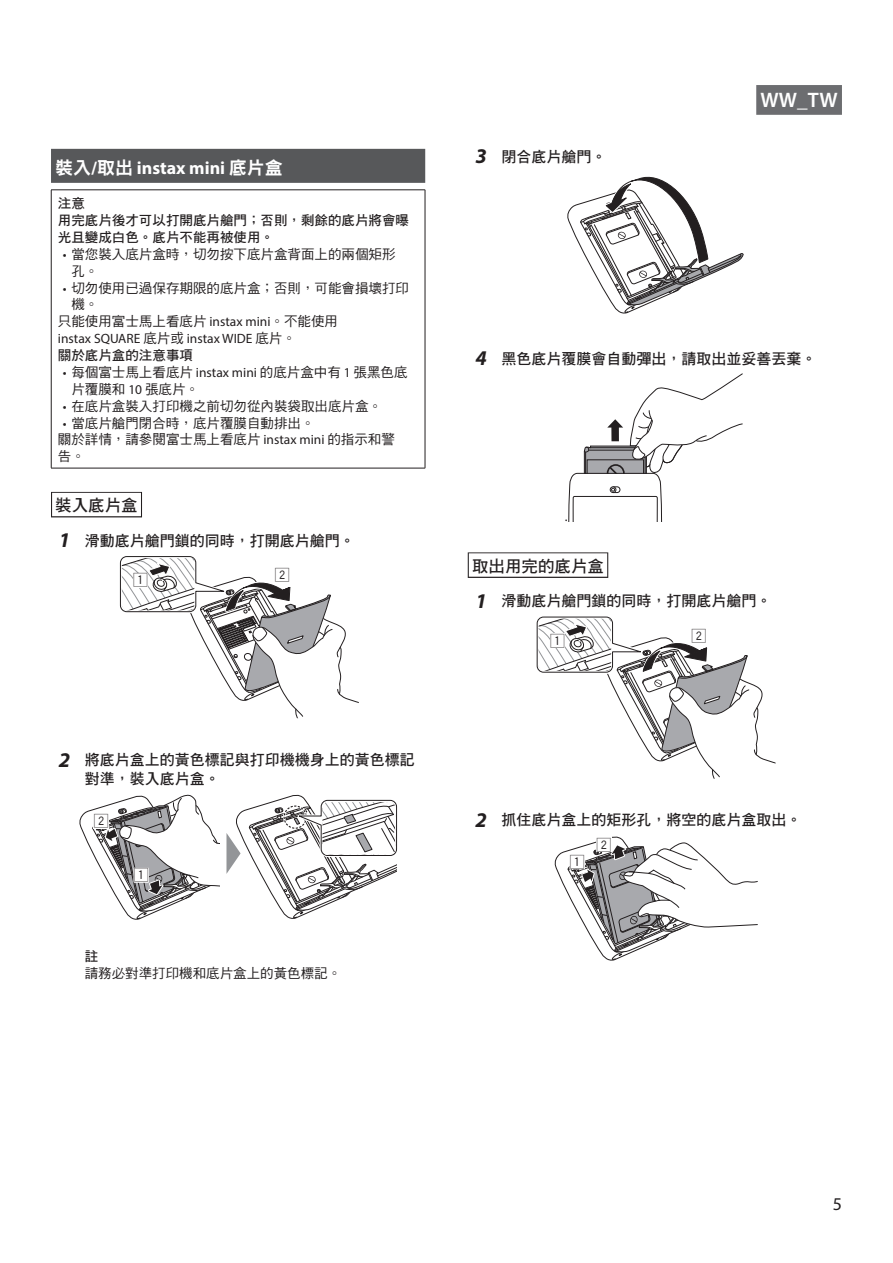
<style>
.page{position:relative;width:893px;height:1263px;background:#fff}
.page>*{position:absolute;margin:0;border:0;box-sizing:border-box;transform-origin:0 0}
.t1{font:600 21px "Myriad Pro";color:#fff}
.t2{font:700 18px "Myriad Pro";color:#fff}
.t3{font:18px "Myriad Pro";color:#231f20}
.t4{font:16.5px "DF Hei Std W7";color:#231f20}
.t5{font:15px/18.8px "DF Hei Std W7";color:#231f20}
.t6{font:15px "Akakusuji";color:#231f20}
.t7{font:13.5px/16.8px "DF Hei Std W5";color:#231f20}
.t8{font:13.5px/16.8px "DF Hei Std W7";color:#231f20}
.t9{font:13.5px "Myriad Pro";color:#231f20}
.s1{font-family:"DF Hei Std W9";font-weight:400}
.s2{font-family:"Myriad Pro"}
.s3{font-family:"DF Hei Std W5"}
.s4{font-family:"Myriad Pro";font-weight:700;font-style:italic;font-size:21px}
</style>
<div class="page">
<div style="left:756px;top:85px;width:86px;height:30px;background:#6c6d70"></div>
<div style="left:51px;top:149px;width:374px;height:34px;background:#57585a"></div>
<svg style="left:51px;top:492px;width:91px;height:25px"></svg>
<div style="left:52px;top:493px;width:89px;height:23px;background:#fff"></div>
<hr style="left:51px;top:190px;width:374px;height:1px;background:#231f20">
<hr style="left:51px;top:190px;width:1px;height:278px;background:#231f20">
<hr style="left:425px;top:190px;width:1px;height:278px;background:#231f20">
<hr style="left:51px;top:468px;width:374px;height:1px;background:#231f20">
<svg style="left:119px;top:556px;width:240px;height:162px"></svg>
<svg style="left:79px;top:794px;width:319px;height:126px"></svg>
<svg style="left:468px;top:552px;width:140px;height:26px"></svg>
<div style="left:469px;top:553px;width:138px;height:24px;background:#fff"></div>
<svg style="left:567px;top:176px;width:177px;height:138px"></svg>
<svg style="left:568px;top:373px;width:175px;height:148px"></svg>
<svg style="left:536px;top:616px;width:239px;height:163px"></svg>
<svg style="left:554px;top:836px;width:204px;height:125px"></svg>
<div style="left:570px;top:855px;width:14px;height:13px;background:#fff"></div>
<h2 class="t2" style="left:55px;top:156px;width:229px"><span class="s1">裝入</span>/<span class="s1">取出</span> instax mini <span class="s1">底片盒</span></h2>
<p class="t8" style="left:58px;top:195px;width:352px">注意<br>用完底片後才可以打開底片艙門；否則，剩餘的底片將會曝光且變成白色。底片不能再被使用。</p>
<p class="t7" style="left:71px;top:245px;width:325px;text-indent:-9px"><span class="s2">•</span> 當您裝入底片盒時，切勿按下底片盒背面上的兩個矩形孔。</p>
<p class="t7" style="left:63px;top:279px;width:348px"><span class="s2">•</span> 切勿使用已過保存期限的底片盒；否則，可能會損壞打印</p>
<p class="t7" style="left:71px;top:296px;width:28px">機。</p>
<p class="t7" style="left:58px;top:313px;width:282px">只能使用富士馬上看底片 <span class="s2">instax mini</span>。不能使用</p>
<p class="t9" style="left:58px;top:330px;width:239px">instax SQUARE <span class="s3">底片或</span> instax WIDE <span class="s3">底片。</span></p>
<p class="t8" style="left:58px;top:347px;width:136px">關於底片盒的注意事項</p>
<p class="t7" style="left:71px;top:363px;width:338px;text-indent:-9px"><span class="s2">•</span> 每個富士馬上看底片 <span class="s2">instax mini</span> 的底片盒中有 <span class="s2">1</span> 張黑色底片覆膜和 <span class="s2">10</span> 張底片。</p>
<p class="t7" style="left:63px;top:397px;width:321px"><span class="s2">•</span> 在底片盒裝入打印機之前切勿從內裝袋取出底片盒。</p>
<p class="t7" style="left:58px;top:414px;width:338px;text-indent:5px"><span class="s2">•</span> 當底片艙門閉合時，底片覆膜自動排出。<br>關於詳情，請參閱富士馬上看底片 <span class="s2">instax mini</span> 的指示和警告。</p>
<p class="t4" style="left:55px;top:497px;width:84px">裝入底片盒</p>
<p class="t5" style="left:59px;top:531px;width:297px"><span class="s4">1</span> 滑動底片艙門鎖的同時，打開底片艙門。</p>
<p class="t6" style="left:134px;top:572px;width:16px">1</p>
<p class="t6" style="left:275px;top:568px;width:16px">2</p>
<p class="t5" style="left:85px;top:750px;width:331px;text-indent:-26px"><span class="s4">2</span> 將底片盒上的黃色標記與打印機機身上的黃色標記對準，裝入底片盒。</p>
<p class="t6" style="left:94px;top:813px;width:16px">2</p>
<p class="t6" style="left:134px;top:868px;width:16px">1</p>
<p class="t8" style="left:85px;top:948px;width:15px">註</p>
<p class="t7" style="left:85px;top:964px;width:258px">請務必對準打印機和底片盒上的黃色標記。</p>
<p class="t5" style="left:476px;top:147px;width:132px"><span class="s4">3</span> 閉合底片艙門。</p>
<h1 class="t1" style="left:760px;top:87px;width:79px">WW_TW</h1>
<p class="t5" style="left:476px;top:349px;width:342px"><span class="s4">4</span> 黑色底片覆膜會自動彈出，請取出並妥善丟棄。</p>
<p class="t9" style="left:565px;top:508px;width:4px">.</p>
<p class="t4" style="left:472px;top:557px;width:133px">取出用完的底片盒</p>
<p class="t5" style="left:476px;top:591px;width:297px"><span class="s4">1</span> 滑動底片艙門鎖的同時，打開底片艙門。</p>
<p class="t6" style="left:550px;top:633px;width:16px">1</p>
<p class="t6" style="left:692px;top:628px;width:16px">2</p>
<p class="t5" style="left:476px;top:810px;width:327px"><span class="s4">2</span> 抓住底片盒上的矩形孔，將空的底片盒取出。</p>
<p class="t6" style="left:597px;top:837px;width:16px">2</p>
<p class="t6" style="left:570px;top:854px;width:16px">1</p>
<h2 class="t3" style="left:833px;top:1193px;width:11px">5</h2>
</div>
